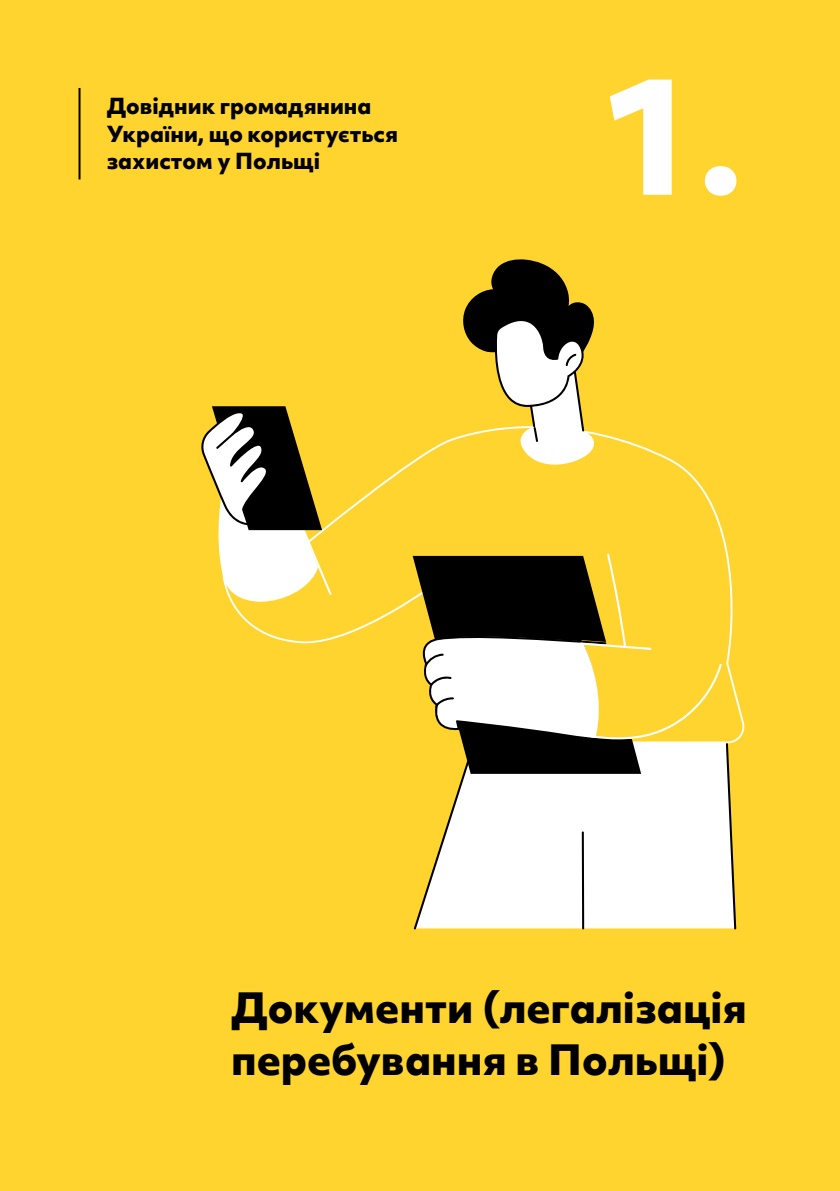
<style>
.page{position:relative;width:840px;height:1191px;background:#fff}
.page>*{position:absolute;margin:0;border:0;box-sizing:border-box;transform-origin:0 0}
.t1{font:800 154.8px "Objektiv Mk 2";color:#fff}
.t2{font:800 40px/52px "Objektiv Mk 2";color:#000}
.t3{font:800 21.2px/27.6px "Objektiv Mk 2";color:#000}
</style>
<div class="page">
<div style="left:0;top:0;width:839px;height:1191px;background:#ffd42e"></div>
<hr style="left:78px;top:88px;width:2px;height:91px;background:#000">
<svg style="left:413px;top:743px;width:322px;height:186px;background:#fbf7e8"></svg>
<hr style="left:581px;top:831px;width:3px;height:98px;background:#000">
<svg style="left:243px;top:433px;width:502px;height:310px"></svg>
<svg style="left:412px;top:556px;width:228px;height:218px;fill:#000"></svg>
<svg style="left:201px;top:406px;width:130px;height:213px"></svg>
<svg style="left:416px;top:554px;width:305px;height:187px"></svg>
<svg style="left:460px;top:259px;width:137px;height:216px"></svg>
<p class="t3" style="left:107px;top:92px;width:292px">Довідник громадянина<br>України, що користується захистом у Польщі</p>
<h1 class="t1" style="left:596px;top:25px;width:149px">1.</h1>
<h2 class="t2" style="left:231px;top:981px;width:517px">Документи (легалізація перебування в Польщі)</h2>
</div>
